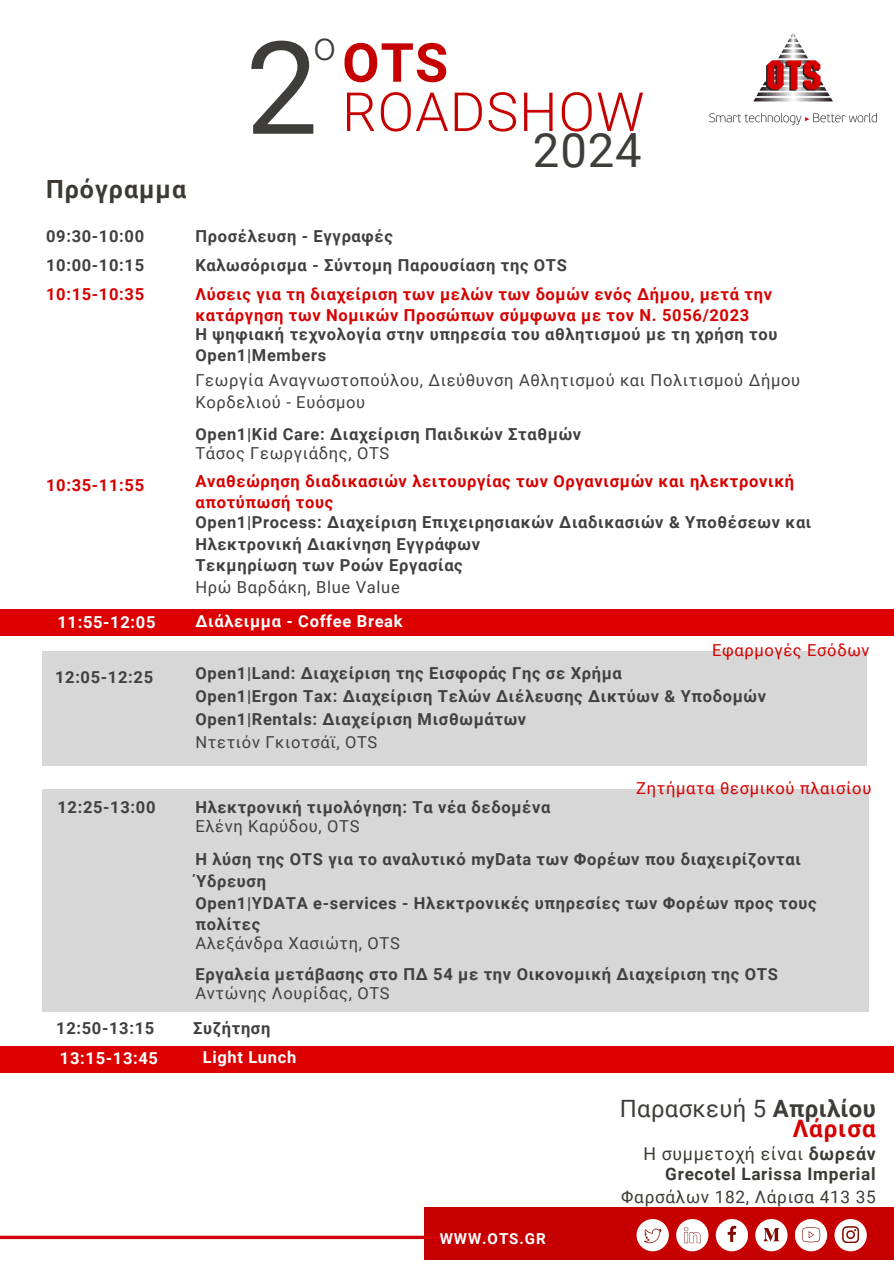
<style>
.page{position:relative;width:894px;height:1264px;background:#fff}
.page>*{position:absolute;margin:0;border:0;box-sizing:border-box;transform-origin:0 0}
.t1{font:129.15px "Roboto";color:#3e3d39}
.t2{font:300 54px "Roboto";letter-spacing:.02em;color:#c60000}
.t3{font:700 54px "Roboto";color:#c60000}
.t4{font:47.25px "Roboto";color:#3e3d39}
.t5{font:300 40.05px "Roboto";color:#3e3d39}
.t6{font:700 25.05px "Roboto";letter-spacing:.04em;color:#3d3935}
.t7{font:700 24px "Roboto";letter-spacing:.04em;color:#d70000}
.t8{font:23.85px "Roboto";letter-spacing:.015em;color:#3e3d39}
.t9{font:17.7px "Roboto";letter-spacing:.04em;color:#3d3935}
.t10{font:700 17.25px "Roboto";letter-spacing:.04em;color:#3d3935}
.t11{font:17.25px "Roboto";letter-spacing:.04em;color:#3d3935}
.t12{font:700 16.5px/21.3px "Roboto";letter-spacing:.04em;color:#404040}
.t13{font:700 16.5px/21.3px "Roboto";letter-spacing:.04em;color:#d70000}
.t14{font:16.5px/21.3px "Roboto";letter-spacing:.04em;color:#404040}
.t15{font:700 16.5px "Roboto";letter-spacing:.04em;color:#fff}
.t16{font:16.5px "Roboto";letter-spacing:.04em;color:#d70000}
.t17{font:700 15.15px "Roboto";letter-spacing:.06em;color:#fff}
.s1{font-weight:700}
</style>
<div class="page">
<div style="left:424px;top:1207px;width:469px;height:52px;background:#c60000"></div>
<div style="left:834px;top:1218px;width:32px;height:33px;background:#fff;border-radius:50%"></div>
<svg style="left:842px;top:1226px;width:16px;height:16px"></svg>
<div style="left:715px;top:1218px;width:32px;height:33px;background:#fff;border-radius:50%"></div>
<svg style="left:727px;top:1225px;width:8px;height:16px"></svg>
<div style="left:636px;top:1218px;width:32px;height:33px;background:#fff;border-radius:50%"></div>
<svg style="left:644px;top:1228px;width:17px;height:15px"></svg>
<div style="left:676px;top:1218px;width:32px;height:33px;background:#fff;border-radius:50%"></div>
<svg style="left:684px;top:1227px;width:16px;height:16px"></svg>
<div style="left:755px;top:1218px;width:32px;height:33px;background:#fff;border-radius:50%"></div>
<svg style="left:763px;top:1228px;width:16px;height:13px"></svg>
<svg style="left:794px;top:1218px;width:32px;height:33px"></svg>
<svg style="left:801px;top:1227px;width:18px;height:15px"></svg>
<img style="left:709px;top:34px;width:166px;height:91px">
<hr style="left:0;top:1235px;width:492px;height:3px;background:#cf0007">
<div style="left:42px;top:651px;width:824px;height:115px;background:#d8d7d8"></div>
<div style="left:42px;top:789px;width:826px;height:222px;background:#d8d7d8"></div>
<div style="left:0;top:609px;width:893px;height:27px;background:#d00"></div>
<div style="left:0;top:1045px;width:893px;height:27px;background:#d00"></div>
<h6 class="t1" style="left:245px;top:14px;width:74px">2</h6>
<h6 class="t5" style="left:313px;top:23px;width:24px">ο</h6>
<p class="t3" style="left:342px;top:32px;width:107px">OTS</p>
<p class="t2" style="left:342px;top:81px;width:303px">ROADSHOW</p>
<p class="t4" style="left:533px;top:123px;width:110px">2024</p>
<h3 class="t6" style="left:46px;top:175px;width:141px">Πρόγραμμα</h3>
<p class="t12" style="left:46px;top:226px;width:99px">09:30-10:00</p>
<h6 class="t12" style="left:195px;top:226px;width:199px">Προσέλευση - Εγγραφές</h6>
<h5 class="t12" style="left:46px;top:255px;width:99px">10:00-10:15</h5>
<h6 class="t12" style="left:195px;top:255px;width:373px">Καλωσόρισμα - Σύντομη Παρουσίαση της OTS</h6>
<h6 class="t13" style="left:46px;top:283px;width:99px">10:15-10:35</h6>
<h6 class="t13" style="left:195px;top:283px;width:578px">Λύσεις για τη διαχείριση των μελών των δομών ενός Δήμου, μετά την κατάργηση των Νομικών Προσώπων σύμφωνα με τον Ν. 5056/2023</h6>
<h6 class="t12" style="left:195px;top:324px;width:583px">Η ψηφιακή τεχνολογία στην υπηρεσία του αθλητισμού με τη χρήση του<br>Open1|Members</h6>
<p class="t14" style="left:195px;top:370px;width:606px">Γεωργία Αναγνωστοπούλου, Διεύθυνση Αθλητισμού και Πολιτισμού Δήμου<br>Κορδελιού - Ευόσμου</p>
<p class="t12" style="left:195px;top:424px;width:387px">Open1|Kid Care: Διαχείριση Παιδικών Σταθμών</p>
<p class="t14" style="left:195px;top:443px;width:195px">Τάσος Γεωργιάδης, OTS</p>
<p class="t13" style="left:46px;top:475px;width:99px">10:35-11:55</p>
<p class="t13" style="left:195px;top:470px;width:600px">Αναθεώρηση διαδικασιών λειτουργίας των Οργανισμών και ηλεκτρονική αποτύπωσή τους</p>
<p class="t12" style="left:195px;top:512px;width:617px">Open1|Process: Διαχείριση Επιχειρησιακών Διαδικασιών &amp; Υποθέσεων και<br>Ηλεκτρονική Διακίνηση Εγγράφων</p>
<p class="t12" style="left:195px;top:554px;width:269px">Τεκμηρίωση των Ροών Εργασίας</p>
<p class="t14" style="left:195px;top:576px;width:206px">Ηρώ Βαρδάκη, Blue Value</p>
<h6 class="t15" style="left:57px;top:612px;width:99px">11:55-12:05</h6>
<h6 class="t15" style="left:195px;top:611px;width:209px">Διάλειμμα - Coffee Break</h6>
<h6 class="t12" style="left:55px;top:666px;width:99px">12:05-12:25</h6>
<p class="t12" style="left:195px;top:662px;width:428px">Open1|Land: Διαχείριση της Εισφοράς Γης σε Χρήμα</p>
<p class="t16" style="left:711px;top:641px;width:159px">Εφαρμογές Εσόδων</p>
<h6 class="t12" style="left:195px;top:685px;width:572px">Open1|Ergon Tax: Διαχείριση Τελών Διέλευσης Δικτύων &amp; Υποδομών</h6>
<h6 class="t12" style="left:195px;top:709px;width:332px">Open1|Rentals: Διαχείριση Μισθωμάτων</h6>
<h6 class="t12" style="left:57px;top:796px;width:99px">12:25-13:00</h6>
<h6 class="t14" style="left:195px;top:731px;width:183px">Ντετιόν Γκιοτσάϊ, OTS</h6>
<p class="t12" style="left:195px;top:796px;width:356px">Ηλεκτρονική τιμολόγηση: Τα νέα δεδομένα</p>
<p class="t14" style="left:195px;top:815px;width:166px">Ελένη Καρύδου, OTS</p>
<h6 class="t16" style="left:636px;top:778px;width:236px">Ζητήματα θεσμικού πλαισίου</h6>
<p class="t12" style="left:195px;top:849px;width:606px">Η λύση της OTS για το αναλυτικό myData των Φορέων που διαχειρίζονται<br>Ύδρευση</p>
<h4 class="t12" style="left:195px;top:892px;width:622px">Open1|YDATA e-services - Ηλεκτρονικές υπηρεσίες των Φορέων προς τους πολίτες</h4>
<p class="t14" style="left:195px;top:932px;width:206px">Αλεξάνδρα Χασιώτη, OTS</p>
<h6 class="t12" style="left:195px;top:963px;width:583px">Εργαλεία μετάβασης στο ΠΔ 54 με την Οικονομική Διαχείριση της OTS</h6>
<p class="t14" style="left:195px;top:983px;width:196px">Αντώνης Λουρίδας, OTS</p>
<h6 class="t12" style="left:56px;top:1017px;width:99px">12:50-13:15</h6>
<h6 class="t12" style="left:193px;top:1017px;width:79px">Συζήτηση</h6>
<p class="t15" style="left:60px;top:1049px;width:99px">13:15-13:45</p>
<p class="t15" style="left:203px;top:1047px;width:95px">Light Lunch</p>
<p class="t17" style="left:439px;top:1230px;width:107px">WWW.OTS.GR</p>
<h6 class="t8" style="left:619px;top:1094px;width:257px">Παρασκευή 5 <span class="s1">Απριλίου</span></h6>
<p class="t7" style="left:792px;top:1114px;width:84px">Λάρισα</p>
<p class="t9" style="left:643px;top:1143px;width:234px">Η συμμετοχή είναι <span class="s1">δωρεάν</span></p>
<h1 class="t10" style="left:665px;top:1164px;width:212px">Grecotel Larissa Imperial</h1>
<h2 class="t11" style="left:621px;top:1186px;width:256px">Φαρσάλων 182, Λάρισα 413 35</h2>
</div>
